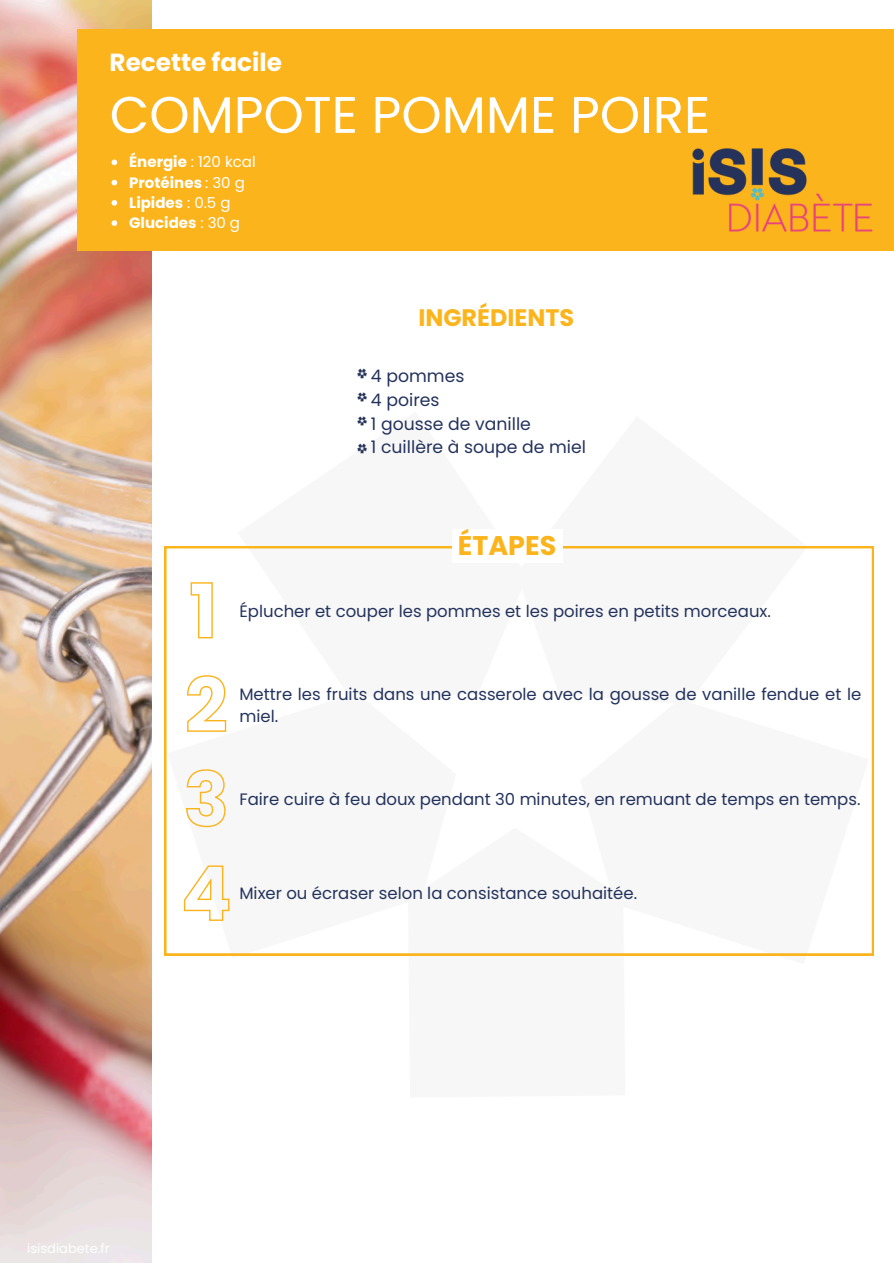
<style>
.page{position:relative;width:894px;height:1264px;background:#fff}
.page>*{position:absolute;margin:0;border:0;box-sizing:border-box;transform-origin:0 0}
.t1{font:51.3px "Poppins";color:#fff}
.t2{font:700 27px "Poppins";color:#fbb41c}
.t3{font:700 24.75px "Poppins";color:#fff}
.t4{font:700 23.85px "Poppins";color:#fbb41c}
.t5{font:17.25px/23.9px "Poppins";color:#24335d}
.t6{font:16.5px/22.5px "Poppins";color:#24335d}
.t7{font:700 15px "Poppins";color:#fff}
.t8{font:15px "Poppins";color:#fff}
.t9{font:13.05px "Poppins";color:#fff}
.s1{font-weight:700}
.s2{font-weight:400}
</style>
<div class="page">
<img style="left:0;top:0;width:151px;height:1262px">
<div style="left:77px;top:29px;width:816px;height:222px;background:#fbb41c"></div>
<svg style="left:164px;top:546px;width:709px;height:409px"></svg>
<div style="left:451px;top:529px;width:111px;height:34px;background:#fff"></div>
<img style="left:692px;top:148px;width:180px;height:84px">
<svg style="left:357px;top:416px;width:10px;height:10px"></svg>
<svg style="left:357px;top:368px;width:10px;height:11px"></svg>
<svg style="left:357px;top:392px;width:10px;height:10px"></svg>
<svg style="left:357px;top:443px;width:10px;height:11px"></svg>
<svg style="left:190px;top:581px;width:23px;height:58px"></svg>
<svg style="left:168px;top:674px;width:59px;height:62px"></svg>
<svg style="left:111px;top:159px;width:6px;height:6px"></svg>
<svg style="left:111px;top:180px;width:6px;height:5px"></svg>
<svg style="left:111px;top:200px;width:6px;height:6px"></svg>
<svg style="left:111px;top:220px;width:6px;height:6px"></svg>
<svg style="left:185px;top:768px;width:41px;height:59px"></svg>
<svg style="left:183px;top:864px;width:47px;height:57px"></svg>
<p class="t3" style="left:110px;top:45px;width:174px">Recette facile</p>
<p class="t1" style="left:110px;top:79px;width:602px">COMPOTE POMME POIRE</p>
<h2 class="t8" style="left:129px;top:152px;width:128px"><span class="s1">Énergie</span> : 120 kcal</h2>
<p class="t7" style="left:129px;top:172px;width:117px">Protéines <span class="s2">: 30 g</span></p>
<h5 class="t7" style="left:129px;top:192px;width:103px">Lipides <span class="s2">: 0.5 g</span></h5>
<p class="t7" style="left:129px;top:212px;width:112px">Glucides <span class="s2">: 30 g</span></p>
<h3 class="t4" style="left:418px;top:301px;width:157px">INGRÉDIENTS</h3>
<p class="t5" style="left:371px;top:364px;width:216px">4 pommes<br>4 poires<br>1 gousse de vanille<br>1 cuillère à soupe de miel</p>
<p class="t2" style="left:457px;top:527px;width:100px">ÉTAPES</p>
<p class="t6" style="left:239px;top:600px;width:533px">Éplucher et couper les pommes et les poires en petits morceaux.</p>
<p class="t6" style="left:239px;top:682px;width:623px">Mettre les fruits dans une casserole avec la gousse de vanille fendue et le miel.</p>
<p class="t6" style="left:239px;top:788px;width:622px">Faire cuire à feu doux pendant 30 minutes, en remuant de temps en temps.</p>
<p class="t6" style="left:239px;top:882px;width:399px">Mixer ou écraser selon la consistance souhaitée.</p>
<h5 class="t9" style="left:27px;top:1239px;width:84px">isisdiabete.fr</h5>
</div>
